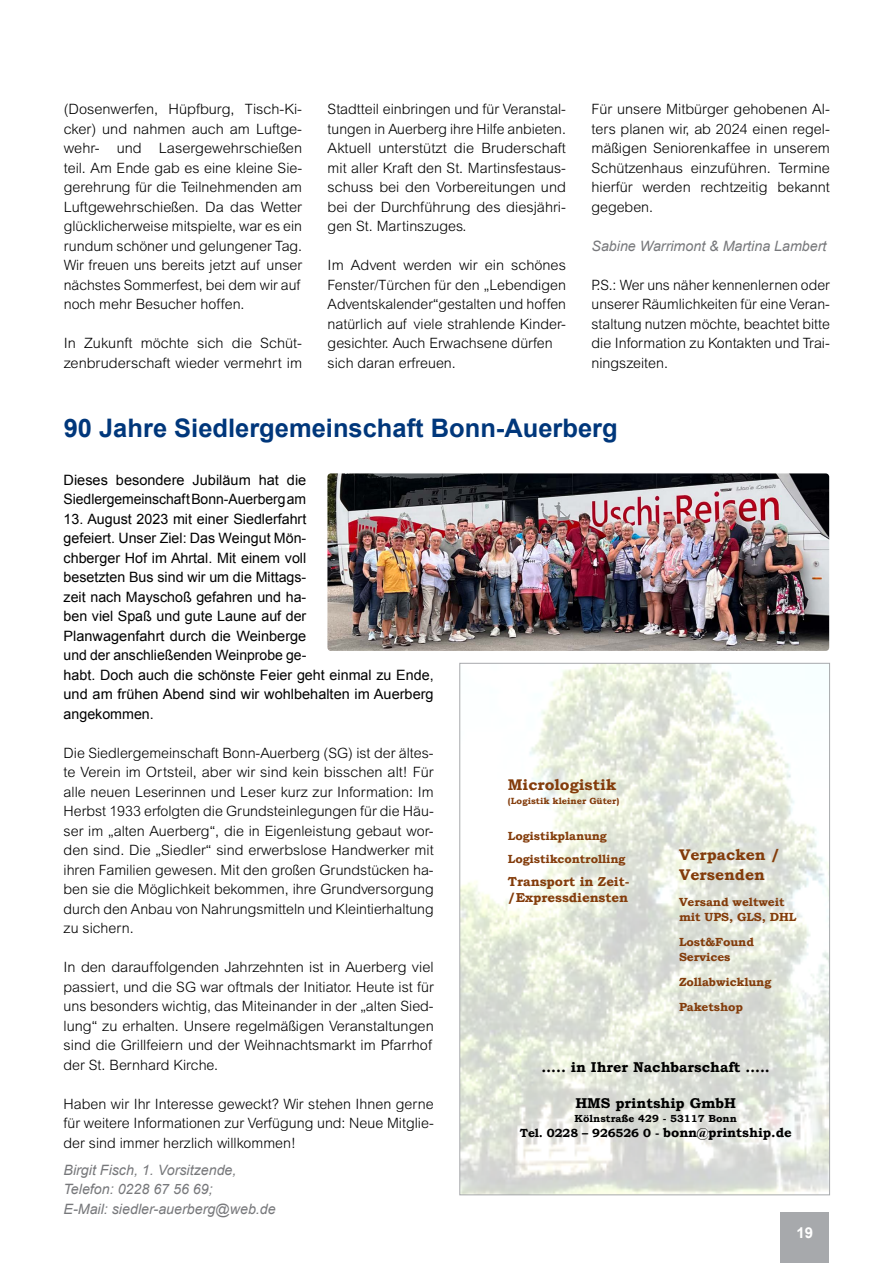
<style>
.page{position:relative;width:893px;height:1263px;background:#fff}
.page>*{position:absolute;margin:0;border:0;box-sizing:border-box;transform-origin:0 0}
.t1{font:700 25.5px "Arial";color:#00377b}
.t2{font:700 15.45px/19.5px "Bookman Old Style";color:#833c0b}
.t3{font:700 15px "Arial";color:#fff}
.t4{font:300 14.25px/19.5px "Arial MT Std";color:#000;text-align:justify}
.t5{font:14.25px/19.5px "Arial";color:#000}
.t6{font:italic 14.25px/19.5px "Arial";color:#77787b}
.t7{font:700 14.25px "Bookman Old Style";color:#000}
.t8{font:700 13.05px/16.4px "Bookman Old Style";letter-spacing:-.005em;color:#833c0b}
.t9{font:700 11.7px/14.5px "Bookman Old Style";letter-spacing:-.01em;color:#833c0b}
.t10{font:700 11.7px "Bookman Old Style";letter-spacing:-.01em;color:#000}
.t11{font:700 10.2px "Bookman Old Style";letter-spacing:.005em;color:#000}
.t12{font:700 9px "Bookman Old Style";letter-spacing:.005em;color:#833c0b}
.s1{font-size:13.05px}
</style>
<div class="page">
<div style="left:780px;top:1213px;width:49px;height:50px;background:#a7a9ac"></div>
<img style="left:461px;top:665px;width:367px;height:528px">
<img style="left:327px;top:473px;width:502px;height:178px">
<p class="t4" style="left:64px;top:99px;width:240px">(Dosenwerfen, Hüpfburg, Tisch-Ki&shy;cker) und nahmen auch am Luftge&shy;wehr- und Lasergewehrschießen teil. Am Ende gab es eine kleine Sie&shy;gerehrung für die Teilnehmenden am Luftgewehrschießen. Da das Wetter glücklicherweise mitspielte, war es ein rundum schöner und gelungener Tag.<br>Wir freuen uns bereits jetzt auf unser nächstes Sommerfest, bei dem wir auf noch mehr Besucher hoffen.</p>
<p class="t4" style="left:64px;top:333px;width:240px">In Zukunft möchte sich die Schüt&shy;zenbruderschaft wieder vermehrt im</p>
<p class="t4" style="left:328px;top:99px;width:240px">Stadtteil einbringen und für Veranstal&shy;tungen in Auerberg ihre Hilfe anbieten.<br>Aktuell unterstützt die Bruderschaft mit aller Kraft den St. Martinsfestaus&shy;schuss bei den Vorbereitungen und bei der Durchführung des diesjähri&shy;gen St. Martinszuges.</p>
<p class="t4" style="left:328px;top:255px;width:240px;text-align:left">Im Advent werden wir ein schönes Fenster/Türchen für den „Lebendigen Adventskalender“gestalten und hoffen natürlich auf viele strahlende Kinder&shy;gesichter. Auch Erwachsene dürfen sich daran erfreuen.</p>
<p class="t4" style="left:591px;top:99px;width:240px">Für unsere Mitbürger gehobenen Al&shy;ters planen wir, ab 2024 einen regel&shy;mäßigen Seniorenkaffee in unserem Schützenhaus einzuführen. Termine hierfür werden rechtzeitig bekannt gegeben.</p>
<p class="t6" style="left:591px;top:236px;width:236px">Sabine Warrimont &amp; Martina Lambert</p>
<p class="t4" style="left:591px;top:275px;width:240px">P.S.: Wer uns näher kennenlernen oder unserer Räumlichkeiten für eine Veran&shy;staltung nutzen möchte, beachtet bitte die Information zu Kontakten und Trai&shy;ningszeiten.</p>
<h1 class="t1" style="left:64px;top:411px;width:556px">90 Jahre Siedlergemeinschaft Bonn-Auerberg</h1>
<p class="t5" style="left:64px;top:470px;width:244px">Dieses besondere Jubiläum hat die<br>Siedlergemeinschaf t Bonn-Auerberg am</p>
<p class="t5" style="left:64px;top:509px;width:372px">13. August 2023 mit einer Siedlerfahrt<br>gefeiert. Unser Ziel: Das Weingut Mön-<br>chberger Hof im Ahrtal. Mit einem voll<br>besetzten Bus sind wir um die Mittags-<br>zeit nach Mayschoß gefahren und ha-<br>ben viel Spaß und gute Laune auf der<br>Planwagenfahrt durch die Weinberge<br>und der anschließenden Weinprobe ge-<br>habt. Doch auch die schönste Feier geht einmal zu Ende, und am frühen Abend sind wir wohlbehalten im Auerberg angekommen.</p>
<p class="t4" style="left:64px;top:743px;width:372px">Die Siedlergemeinschaft Bonn-Auerberg (SG) ist der ältes&shy;te Verein im Ortsteil, aber wir sind kein bisschen alt! Für alle neuen Leserinnen und Leser kurz zur Information: Im Herbst 1933 erfolgten die Grundsteinlegungen für die Häu&shy;ser im „alten Auerberg“, die in Eigenleistung gebaut wor&shy;den sind. Die „Siedler“ sind erwerbslose Handwerker mit ihren Familien gewesen. Mit den großen Grundstücken ha&shy;ben sie die Möglichkeit bekommen, ihre Grundversorgung durch den Anbau von Nahrungsmitteln und Kleintierhaltung zu sichern.</p>
<p class="t4" style="left:64px;top:958px;width:372px">In den darauffolgenden Jahrzehnten ist in Auerberg viel passiert, und die SG war oftmals der Initiator. Heute ist für uns besonders wichtig, das Miteinander in der „alten Sied&shy;lung“ zu erhalten. Unsere regelmäßigen Veranstaltungen sind die Grillfeiern und der Weihnachtsmarkt im Pfarrhof der St. Bernhard Kirche.</p>
<p class="t4" style="left:64px;top:1094px;width:372px">Haben wir Ihr Interesse geweckt? Wir stehen Ihnen gerne für weitere Informationen zur Verfügung und: Neue Mitglie&shy;der sind immer herzlich willkommen!</p>
<p class="t6" style="left:64px;top:1160px;width:214px">Birgit Fisch, 1. Vorsitzende,<br>Telefon: 0228 67 56 69;<br>E-Mail: siedler-auerberg@web.de</p>
<p class="t2" style="left:508px;top:775px;width:110px">Micrologistik</p>
<p class="t12" style="left:508px;top:794px;width:113px">(Logistik kleiner Güter)</p>
<p class="t9" style="left:508px;top:825px;width:119px;line-height:22.6px">Logistikplanung<br>Logistikcontrolling</p>
<p class="t8" style="left:508px;top:873px;width:123px">Transport in Zeit-/Expressdiensten</p>
<p class="t2" style="left:679px;top:845px;width:103px">Verpacken /<br>Versenden</p>
<p class="t9" style="left:679px;top:895px;width:119px">Versand weltweit mit UPS, GLS, DHL</p>
<p class="t9" style="left:679px;top:935px;width:76px">Lost&amp;Found<br>Services</p>
<p class="t9" style="left:679px;top:969px;width:94px;line-height:25px">Zollabwicklung<br>Paketshop</p>
<p class="t7" style="left:542px;top:1056px;width:230px">….. in Ihrer Nachbarschaft …..</p>
<p class="t7" style="left:575px;top:1092px;width:162px">HMS printship GmbH</p>
<p class="t11" style="left:575px;top:1111px;width:164px">Kölnstraße 429 - 53117 Bonn</p>
<p class="t10" style="left:520px;top:1125px;width:274px">Tel. 0228 – 926526 0 - <span class="s1">bonn@printship.de</span></p>
<p class="t3" style="left:796px;top:1222px;width:18px">19</p>
</div>
